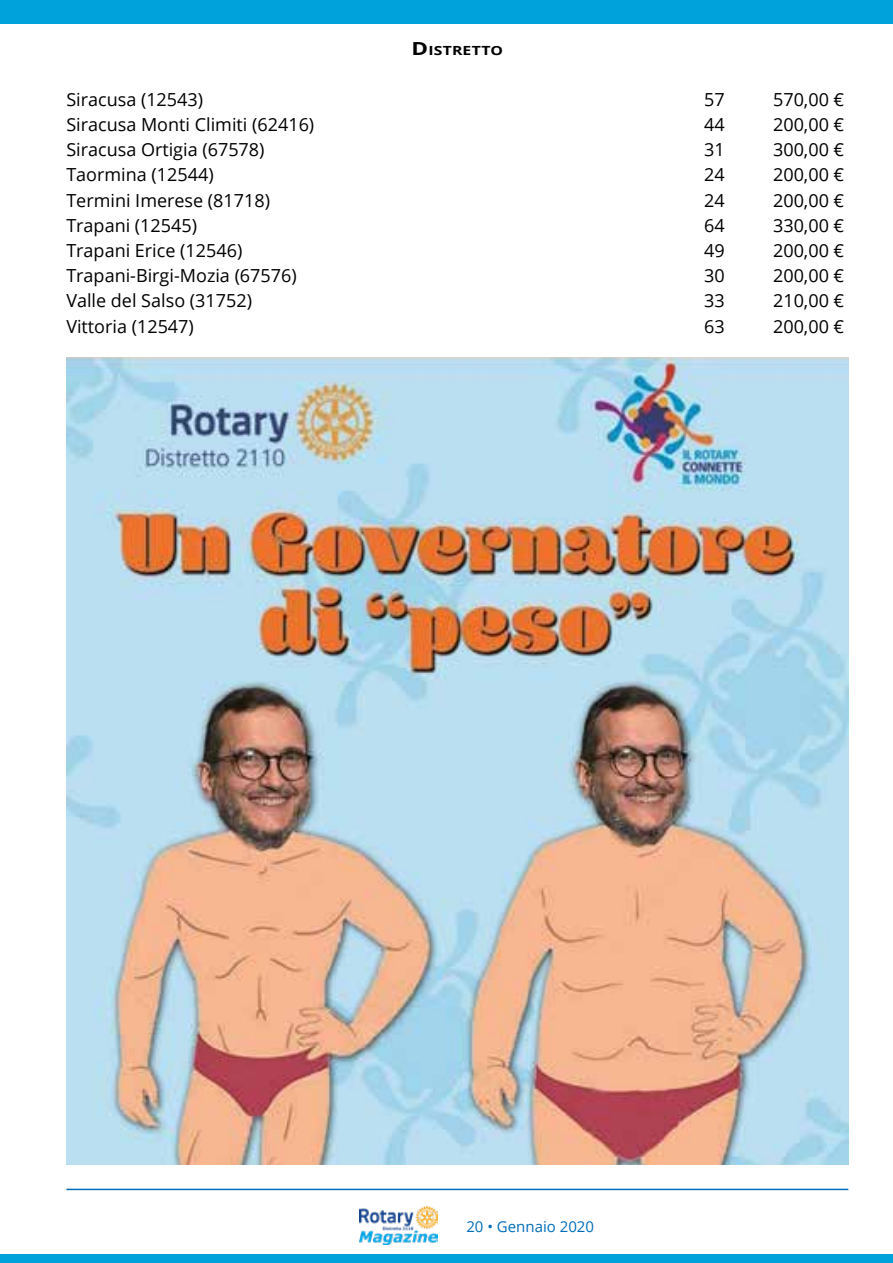
<style>
.page{position:relative;width:893px;height:1263px;background:#fff}
.page>*{position:absolute;margin:0;border:0;box-sizing:border-box;transform-origin:0 0}
.t1{font:18px "Open Sans";color:#000}
.t2{font:15px "Open Sans";color:#006db8}
.t3{font:700 12.6px "Open Sans";color:#000;scale:1.25 1}
.s1{font-size:18px}
</style>
<div class="page">
<img style="left:359px;top:1206px;width:78px;height:39px">
<hr style="left:66px;top:1189px;width:782px;height:1px;background:#006db8">
<div style="left:0;top:1254px;width:893px;height:9px;background:#00a2dc"></div>
<div style="left:0;top:0;width:893px;height:23px;background:#00a2dc"></div>
<img style="left:66px;top:358px;width:782px;height:806px">
<p class="t3" style="left:412px;top:42px;width:22px"><span class="s1">D</span>ISTRETTO</p>
<p class="t1" style="left:66px;top:87px;width:138px">Siracusa (12543)</p>
<p class="t1" style="left:704px;top:87px;width:22px">57</p>
<p class="t1" style="left:773px;top:87px;width:73px">570,00 €</p>
<p class="t1" style="left:66px;top:112px;width:249px">Siracusa Monti Climiti (62416)</p>
<p class="t1" style="left:704px;top:112px;width:22px">44</p>
<p class="t1" style="left:773px;top:112px;width:73px">200,00 €</p>
<p class="t1" style="left:66px;top:137px;width:200px">Siracusa Ortigia (67578)</p>
<p class="t1" style="left:704px;top:137px;width:22px">31</p>
<p class="t1" style="left:773px;top:137px;width:73px">300,00 €</p>
<p class="t1" style="left:66px;top:162px;width:149px">Taormina (12544)</p>
<p class="t1" style="left:704px;top:162px;width:22px">24</p>
<p class="t1" style="left:773px;top:162px;width:73px">200,00 €</p>
<p class="t1" style="left:66px;top:188px;width:205px">Termini Imerese (81718)</p>
<p class="t1" style="left:704px;top:188px;width:22px">24</p>
<p class="t1" style="left:773px;top:188px;width:73px">200,00 €</p>
<p class="t1" style="left:66px;top:213px;width:132px">Trapani (12545)</p>
<p class="t1" style="left:704px;top:213px;width:22px">64</p>
<p class="t1" style="left:773px;top:213px;width:73px">330,00 €</p>
<p class="t1" style="left:66px;top:238px;width:178px">Trapani Erice (12546)</p>
<p class="t1" style="left:704px;top:238px;width:22px">49</p>
<p class="t1" style="left:773px;top:238px;width:73px">200,00 €</p>
<p class="t1" style="left:66px;top:263px;width:232px">Trapani-Birgi-Mozia (67576)</p>
<p class="t1" style="left:704px;top:263px;width:22px">30</p>
<p class="t1" style="left:773px;top:263px;width:73px">200,00 €</p>
<p class="t1" style="left:66px;top:288px;width:187px">Valle del Salso (31752)</p>
<p class="t1" style="left:704px;top:288px;width:22px">33</p>
<p class="t1" style="left:773px;top:288px;width:73px">210,00 €</p>
<p class="t1" style="left:66px;top:314px;width:129px">Vittoria (12547)</p>
<p class="t1" style="left:704px;top:314px;width:22px">63</p>
<p class="t1" style="left:773px;top:314px;width:73px">200,00 €</p>
<p class="t2" style="left:466px;top:1216px;width:129px">20 • Gennaio 2020</p>
</div>
